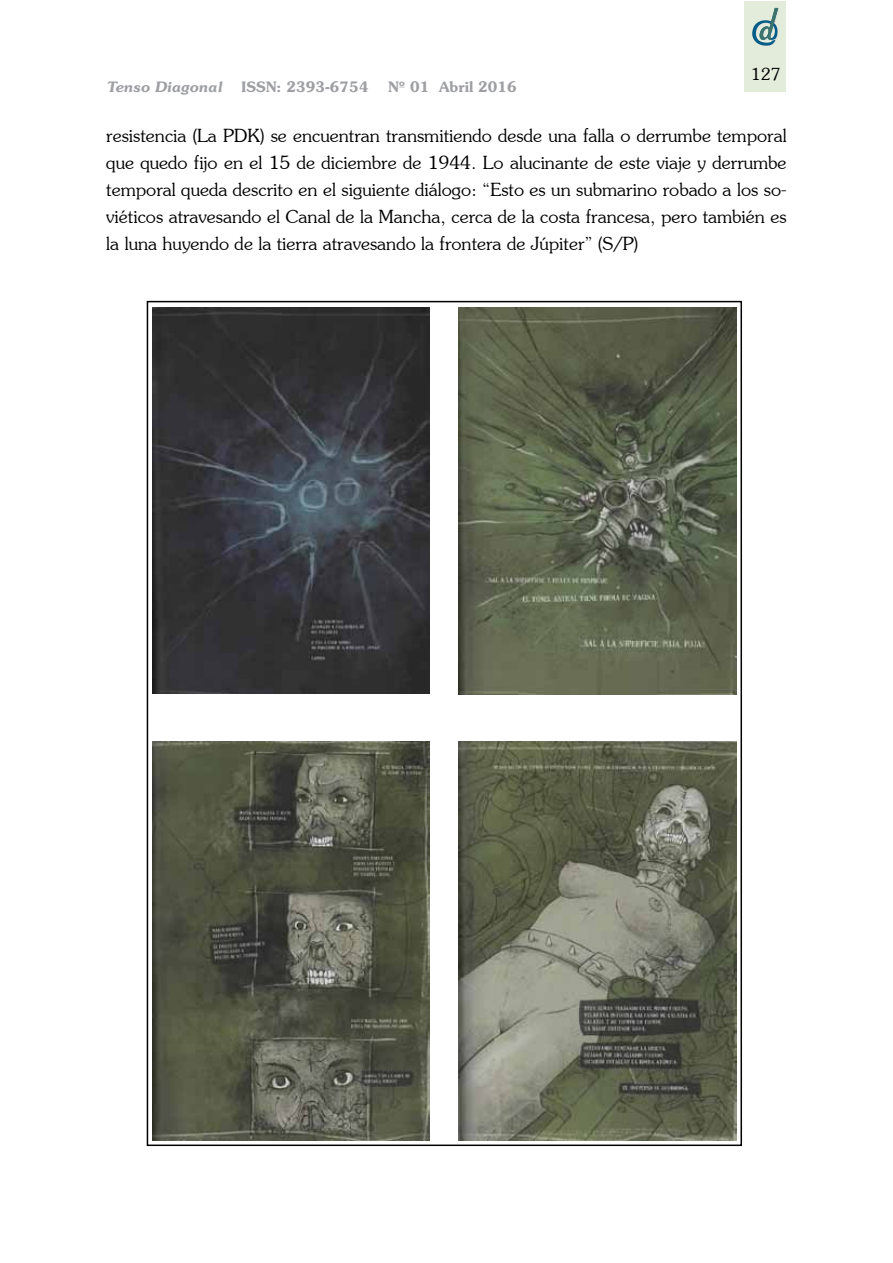
<style>
.page{position:relative;width:893px;height:1263px;background:#fff}
.page>*{position:absolute;margin:0;border:0;box-sizing:border-box;transform-origin:0 0}
.t1{font:18px/27px "Southern Plain";color:#000;text-align:justify}
.t2{font:16.5px "Southern Plain";color:#000}
.t3{font:700 14.25px "Southern";color:#9d9fa2}
.t4{font:italic 700 14.25px "Southern";color:#9d9fa2}
</style>
<div class="page">
<div style="left:744px;top:2px;width:41px;height:90px;background:#e3ecdb"></div>
<svg style="left:752px;top:8px;width:27px;height:38px"></svg>
<img style="left:152px;top:307px;width:277px;height:386px">
<img style="left:459px;top:307px;width:278px;height:387px">
<img style="left:152px;top:741px;width:277px;height:399px">
<img style="left:459px;top:741px;width:278px;height:399px">
<p class="t2" style="left:751px;top:64px;width:31px">127</p>
<p class="t4" style="left:107px;top:78px;width:117px">Tenso Diagonal</p>
<p class="t3" style="left:242px;top:77px;width:129px">ISSN: 2393-6754</p>
<p class="t3" style="left:388px;top:77px;width:130px">Nº 01 Abril 2016</p>
<p class="t1" style="left:106px;top:121px;width:682px">resistencia (La PDK) se encuentran transmitiendo desde una falla o derrumbe temporal que quedo fijo en el 15 de diciembre de 1944. Lo alucinante de este viaje y derrumbe temporal queda descrito en el siguiente diálogo: “Esto es un submarino robado a los so&shy;viéticos atravesando el Canal de la Mancha, cerca de la costa francesa, pero también es la luna huyendo de la tierra atravesando la frontera de Júpiter” (S/P)</p>
</div>
